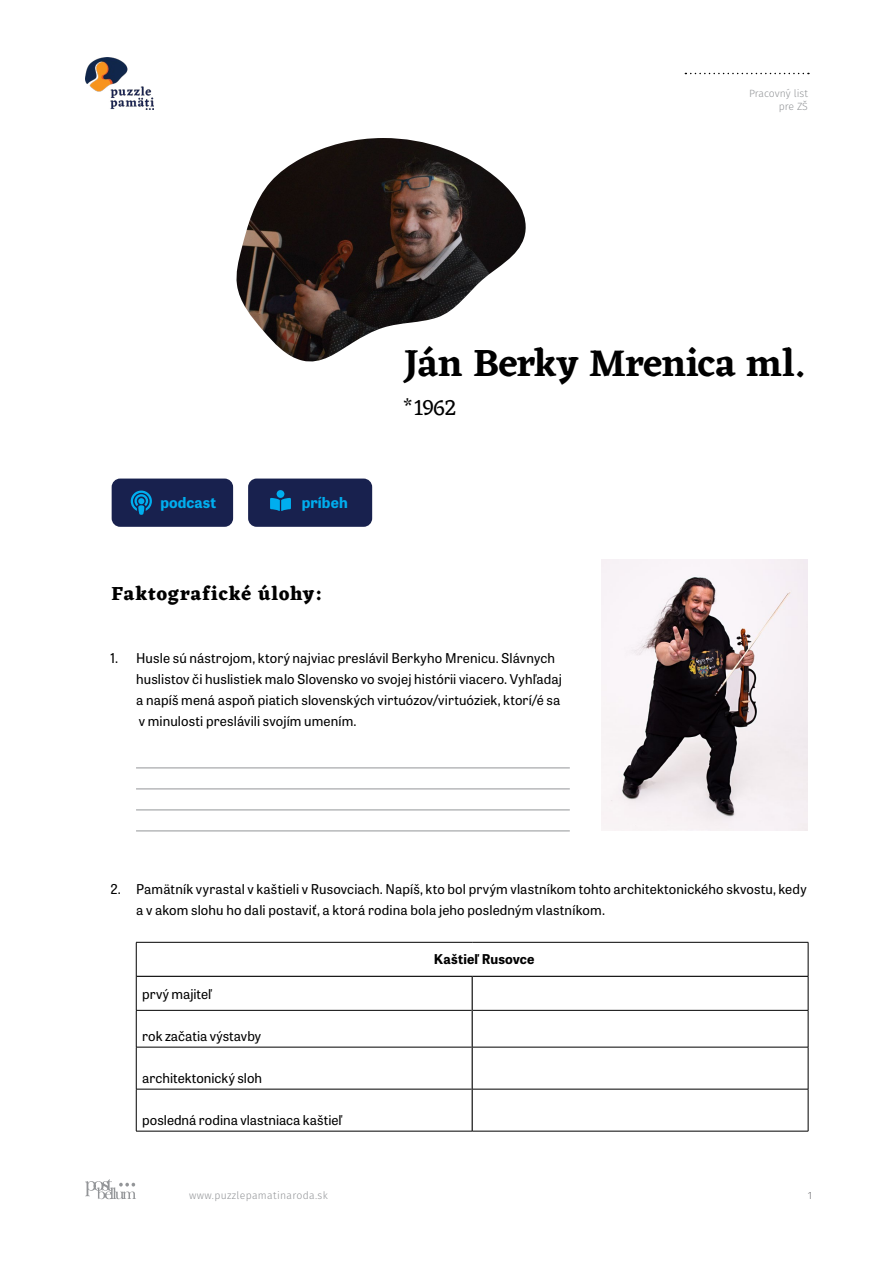
<style>
.page{position:relative;width:893px;height:1263px;background:#fff}
.page>*{position:absolute;margin:0;border:0;box-sizing:border-box;transform-origin:0 0}
.t1{font:600 39px "Eczar";letter-spacing:-.01em;color:#000}
.t2{font:22.5px "Eczar";color:#000}
.t3{font:700 19.5px "Eczar";letter-spacing:.045em;color:#000}
.t4{font:700 15px "Tablet Gothic";letter-spacing:.01em;color:#00aeef}
.t5{font:13.5px/21px "Tablet Gothic";letter-spacing:.01em;color:#000}
.t6{font:700 13.5px "Tablet Gothic";letter-spacing:.01em;color:#000}
.t7{font:300 10.5px "Fira Sans";letter-spacing:.03em;color:#939598}
.t8{font:300 10.5px/13.5px "Fira Sans";color:#939598;text-align:right}
.t9{font:300 10.5px "Fira Sans";color:#6d6e71}
</style>
<div class="page">
<svg style="left:85px;top:1179px;width:51px;height:20px"></svg>
<img style="left:236px;top:138px;width:290px;height:224px">
<img style="left:85px;top:57px;width:68px;height:53px">
<svg style="left:685px;top:73px;width:124px;height:1px"></svg>
<hr style="left:136px;top:768px;width:434px;height:1px;background:#939598">
<hr style="left:136px;top:789px;width:434px;height:1px;background:#939598">
<hr style="left:136px;top:810px;width:434px;height:1px;background:#939598">
<hr style="left:136px;top:831px;width:434px;height:1px;background:#939598">
<hr style="left:136px;top:942px;width:336px;height:1px;background:#000">
<hr style="left:136px;top:942px;width:1px;height:34px;background:#000">
<hr style="left:472px;top:942px;width:336px;height:1px;background:#000">
<hr style="left:808px;top:942px;width:1px;height:34px;background:#000">
<hr style="left:136px;top:976px;width:1px;height:34px;background:#000">
<hr style="left:808px;top:976px;width:1px;height:34px;background:#000">
<hr style="left:136px;top:1010px;width:336px;height:1px;background:#000">
<hr style="left:136px;top:1010px;width:1px;height:37px;background:#000">
<hr style="left:473px;top:1010px;width:335px;height:1px;background:#000">
<hr style="left:808px;top:1010px;width:1px;height:37px;background:#000">
<hr style="left:136px;top:1047px;width:336px;height:1px;background:#000">
<hr style="left:136px;top:1047px;width:1px;height:42px;background:#000">
<hr style="left:473px;top:1047px;width:335px;height:1px;background:#000">
<hr style="left:808px;top:1047px;width:1px;height:42px;background:#000">
<hr style="left:136px;top:1089px;width:336px;height:1px;background:#000">
<hr style="left:136px;top:1089px;width:1px;height:42px;background:#000">
<hr style="left:473px;top:1089px;width:335px;height:1px;background:#000">
<hr style="left:808px;top:1089px;width:1px;height:42px;background:#000">
<hr style="left:136px;top:1131px;width:336px;height:1px;background:#000">
<hr style="left:472px;top:1131px;width:336px;height:1px;background:#000">
<hr style="left:136px;top:976px;width:336px;height:1px;background:#000">
<hr style="left:472px;top:976px;width:336px;height:1px;background:#000">
<hr style="left:472px;top:977px;width:1px;height:33px;background:#000">
<hr style="left:472px;top:1010px;width:1px;height:37px;background:#000">
<hr style="left:472px;top:1047px;width:1px;height:42px;background:#000">
<hr style="left:472px;top:1089px;width:1px;height:42px;background:#000">
<div style="left:112px;top:479px;width:121px;height:48px;background:#18214e;border-radius:9px"></div>
<svg style="left:131px;top:491px;width:21px;height:24px"></svg>
<div style="left:248px;top:479px;width:124px;height:48px;background:#18214e;border-radius:9px"></div>
<svg style="left:270px;top:490px;width:21px;height:21px"></svg>
<img style="left:602px;top:560px;width:206px;height:271px">
<p class="t8" style="left:749px;top:86px;width:60px">Pracovný list pre ZŠ</p>
<p class="t4" style="left:160px;top:492px;width:57px">podcast</p>
<p class="t4" style="left:302px;top:492px;width:47px">príbeh</p>
<h3 class="t3" style="left:112px;top:582px;width:211px">Faktografické úlohy:</h3>
<h1 class="t1" style="left:404px;top:339px;width:401px">Ján Berky Mrenica ml.</h1>
<h2 class="t2" style="left:404px;top:392px;width:54px">*1962</h2>
<p class="t5" style="left:136px;top:647px;width:427px;text-indent:-26px">1. Husle sú nástrojom, ktorý najviac preslávil Berkyho Mrenicu. Slávnych huslistov či huslistiek malo Slovensko vo svojej histórii viacero. Vyhľadaj a napíš mená aspoň piatich slovenských virtuózov/virtuóziek, ktorí/é sa v minulosti preslávili svojím umením.</p>
<p class="t5" style="left:136px;top:878px;width:672px;text-indent:-26px">2. Pamätník vyrastal v kaštieli v Rusovciach. Napíš, kto bol prvým vlastníkom tohto architektonického skvostu, kedy a v akom slohu ho dali postaviť, a ktorá rodina bola jeho posledným vlastníkom.</p>
<p class="t6" style="left:434px;top:950px;width:102px">Kaštieľ Rusovce</p>
<p class="t5" style="left:142px;top:983px;width:71px">prvý majiteľ</p>
<p class="t5" style="left:142px;top:1025px;width:120px">rok začatia výstavby</p>
<p class="t5" style="left:142px;top:1067px;width:121px">architektonický sloh</p>
<p class="t5" style="left:142px;top:1109px;width:201px">posledná rodina vlastniaca kaštieľ</p>
<p class="t7" style="left:189px;top:1188px;width:140px">www.puzzlepamatinaroda.sk</p>
<p class="t9" style="left:808px;top:1188px;width:6px">1</p>
</div>
